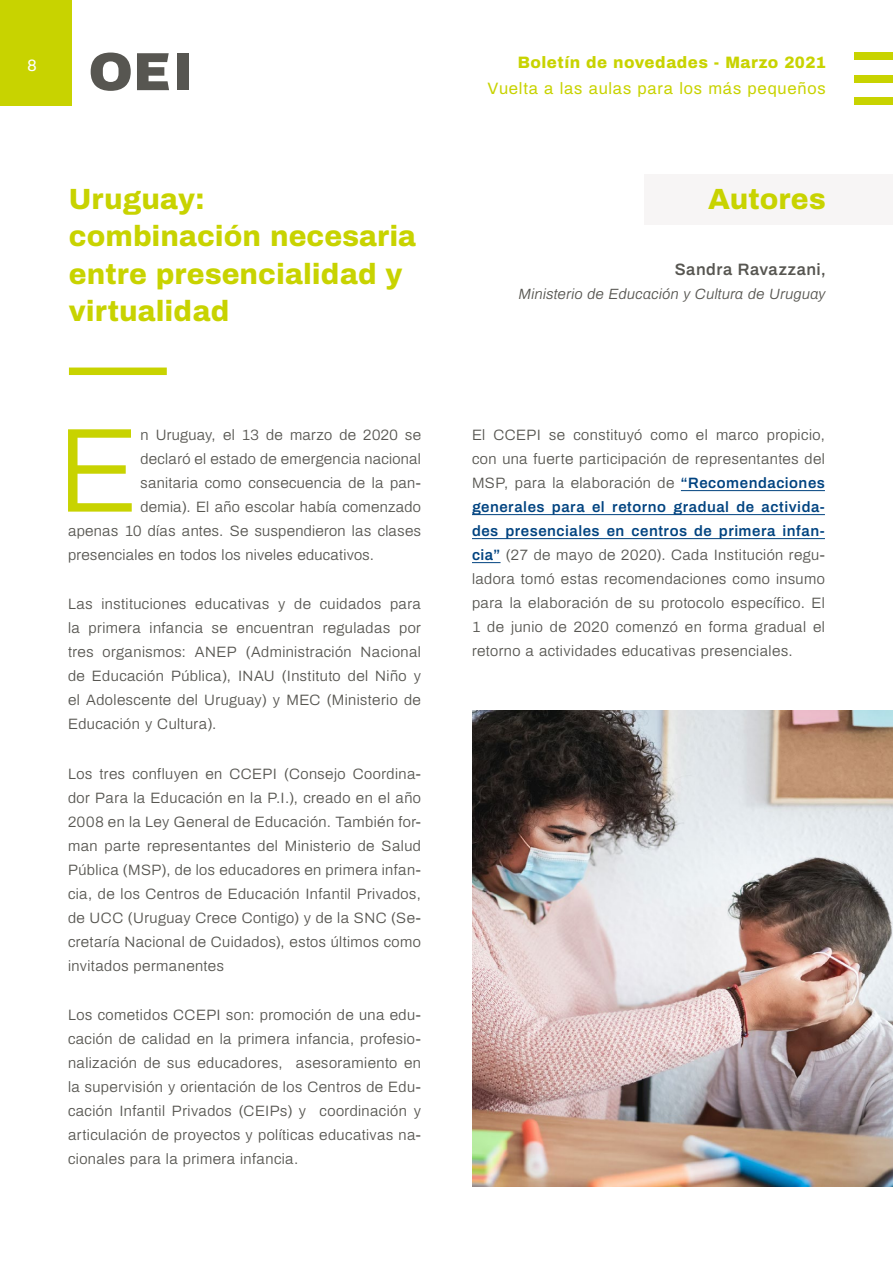
<style>
.page{position:relative;width:893px;height:1263px;background:#fff}
.page>*{position:absolute;margin:0;border:0;box-sizing:border-box;transform-origin:0 0}
.t1{font:300 120px "Archivo";color:#c8d300}
.t2{font:800 29.25px/37.5px "Archivo";color:#c8d300}
.t3{font:16.5px "Archivo";letter-spacing:.05em;color:#c8d300}
.t4{font:800 16.5px "Archivo";letter-spacing:.03em;color:#c8d300}
.t5{font:600 16.5px "Archivo";letter-spacing:.03em;color:#575651}
.t6{font:16.5px "Archivo";color:#fff}
.t7{font:300 15px/24px "Archivo";letter-spacing:.025em;color:#575651;text-align:justify}
.t8{font:italic 300 14.85px "Archivo";letter-spacing:.02em;color:#575651}
.s1{font-weight:600;color:#004380}
</style>
<div class="page">
<div style="left:855px;top:53px;width:38px;height:7px;background:#c8d300"></div>
<div style="left:855px;top:75px;width:38px;height:7px;background:#c8d300"></div>
<div style="left:855px;top:98px;width:38px;height:7px;background:#c8d300"></div>
<div style="left:0;top:0;width:72px;height:105px;background:#c8d300"></div>
<svg style="left:91px;top:53px;width:40px;height:38px"></svg>
<svg style="left:137px;top:53px;width:32px;height:37px"></svg>
<div style="left:177px;top:53px;width:12px;height:37px;background:#575651"></div>
<svg style="left:815px;top:1186px;width:78px;height:1px"></svg>
<hr style="left:681px;top:490px;width:144px;height:1px;background:#004380">
<hr style="left:472px;top:514px;width:353px;height:1px;background:#004380">
<hr style="left:472px;top:538px;width:353px;height:1px;background:#004380">
<svg style="left:472px;top:562px;width:29px;height:1px"></svg>
<img style="left:472px;top:710px;width:421px;height:476px">
<div style="left:69px;top:367px;width:98px;height:8px;background:#c8d300"></div>
<div style="left:645px;top:174px;width:248px;height:51px;background:#f7f5f5"></div>
<p class="t6" style="left:27px;top:53px;width:11px">8</p>
<p class="t4" style="left:518px;top:50px;width:310px">Boletín de novedades - Marzo 2021</p>
<p class="t3" style="left:488px;top:76px;width:340px">Vuelta a las aulas para los más pequeños</p>
<h2 class="t2" style="left:69px;top:178px;width:349px">Uruguay:<br>combinación necesaria entre presencialidad y virtualidad</h2>
<h1 class="t1" style="left:58px;top:382px;width:82px">E</h1>
<p class="t7" style="left:140px;top:421px;width:282px">n Uruguay, el 13 de marzo de 2020 se</p>
<p class="t7" style="left:140px;top:445px;width:282px">declaró el estado de emergencia nacional</p>
<p class="t7" style="left:140px;top:469px;width:282px">sanitaria como consecuencia de la pan-</p>
<p class="t7" style="left:140px;top:493px;width:282px">demia). El año escolar había comenzado</p>
<p class="t7" style="left:68px;top:517px;width:354px">apenas 10 días antes. Se suspendieron las clases</p>
<p class="t7" style="left:68px;top:541px;width:308px">presenciales en todos los niveles educativos.</p>
<p class="t7" style="left:68px;top:591px;width:354px">Las instituciones educativas y de cuidados para la primera infancia se encuentran reguladas por tres organismos: ANEP (Administración Nacional de Educación Pública), INAU (Instituto del Niño y el Adolescente del Uruguay) y MEC (Ministerio de Educación y Cultura).</p>
<p class="t7" style="left:68px;top:760px;width:354px">Los tres confluyen en CCEPI (Consejo Coordina&shy;dor Para la Educación en la P.I.), creado en el año 2008 en la Ley General de Educación. También for&shy;man parte representantes del Ministerio de Salud Pública (MSP), de los educadores en primera infan&shy;cia, de los Centros de Educación Infantil Privados, de UCC (Uruguay Crece Contigo) y de la SNC (Se&shy;cretaría Nacional de Cuidados), estos últimos como invitados permanentes</p>
<p class="t7" style="left:68px;top:1002px;width:354px">Los cometidos CCEPI son: promoción de una edu&shy;cación de calidad en la primera infancia, profesio&shy;nalización de sus educadores, asesoramiento en la supervisión y orientación de los Centros de Edu&shy;cación Infantil Privados (CEIPs) y coordinación y articulación de proyectos y políticas educativas na&shy;cionales para la primera infancia.</p>
<h2 class="t2" style="left:708px;top:178px;width:119px">Autores</h2>
<p class="t5" style="left:675px;top:257px;width:153px">Sandra Ravazzani,</p>
<p class="t8" style="left:519px;top:283px;width:309px">Ministerio de Educación y Cultura de Uruguay</p>
<p class="t7" style="left:472px;top:421px;width:354px">El CCEPI se constituyó como el marco propicio, con una fuerte participación de representantes del MSP, para la elaboración de <span class="s1">“Recomendaciones generales para el retorno gradual de activida&shy;des presenciales en centros de primera infan&shy;cia”</span> (27 de mayo de 2020). Cada Institución regu&shy;ladora tomó estas recomendaciones como insumo para la elaboración de su protocolo específico. El 1 de junio de 2020 comenzó en forma gradual el retorno a actividades educativas presenciales.</p>
</div>
